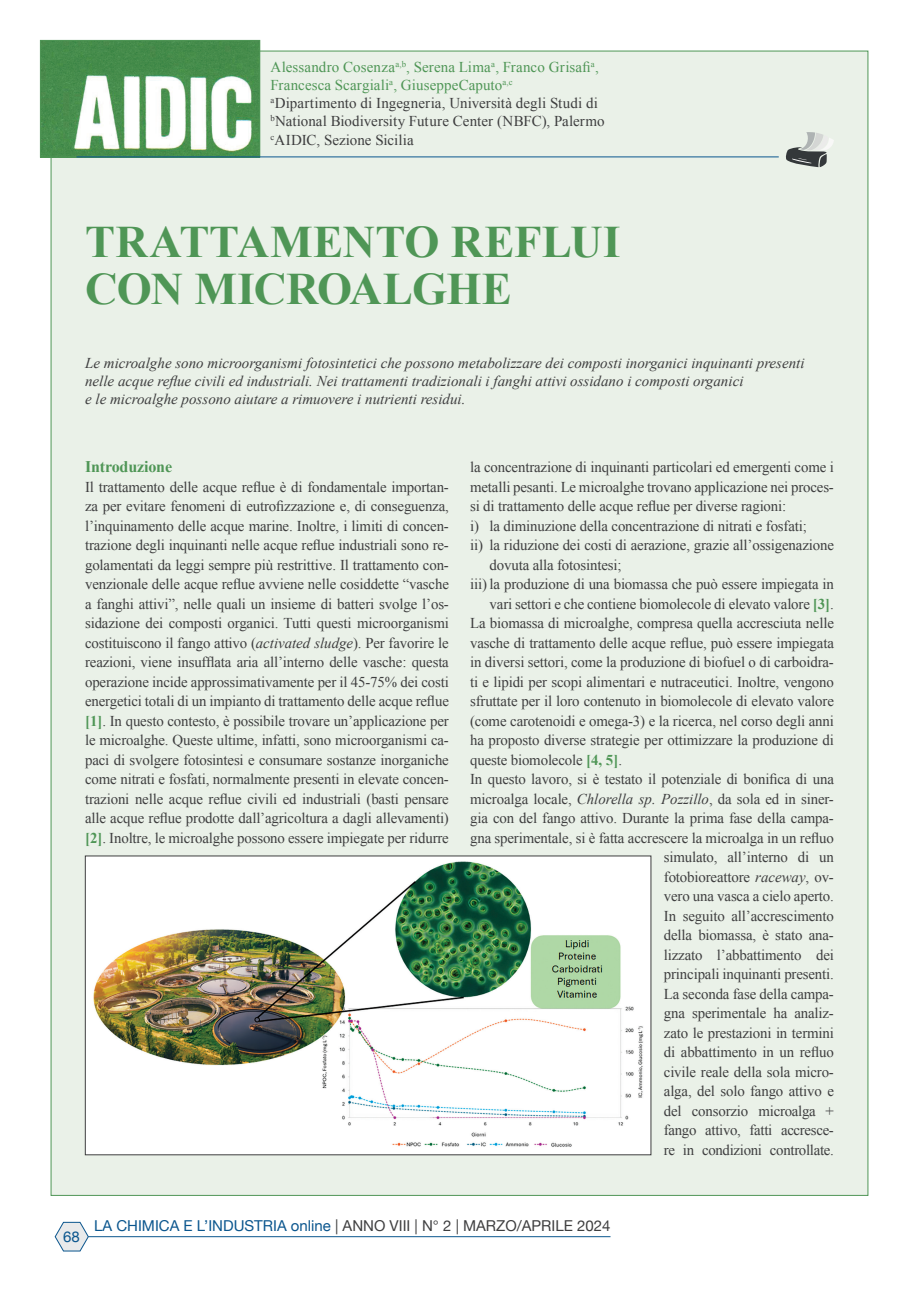
<style>
.page{position:relative;width:919px;height:1289px;background:#fff}
.page>*{position:absolute;margin:0;border:0;box-sizing:border-box;transform-origin:0 0}
.Titolo_articolo{font:700 45px "Times New Roman";letter-spacing:-.005em;color:#4f9656}
.Body_Text_2{font:700 16.2px "Times New Roman";letter-spacing:-.01em;color:#4f9656}
.Body_Text_2-2{font:15px/19.5px "Times New Roman";letter-spacing:-.01em;color:#3e3e3f;text-align:justify}
.Body_Text_2-3{font:italic 15px/18px "Times New Roman";color:#3e3e3f}
.Riepilogo_autori{font:15px "Times New Roman";letter-spacing:.005em;color:#3e3e3f}
.Riepilogo_autori-2{font:15px "Times New Roman";letter-spacing:.005em;color:#4f9656}
.t1{font:15px "Helvetica Neue";color:#3e3e3f}
.t2{font:15px "Helvetica Neue";color:#0b568e}
.s1{font-style:italic}
.s2{font-weight:700;color:#4f9656}
.s3{color:#0b568e}
</style>
<div class="page">
<div style="left:51px;top:51px;width:817px;height:1144px;background:#eaf1e8"></div>
<img style="left:42px;top:42px;width:216px;height:113px">
<div style="left:40px;top:40px;width:220px;height:117px;border:1px solid #4f9656"></div>
<svg style="left:55px;top:1222px;width:33px;height:29px"></svg>
<hr style="left:88px;top:1236px;width:522px;height:1px;background:#0b568e">
<img style="left:87px;top:857px;width:562px;height:295px">
<svg style="left:786px;top:132px;width:47px;height:35px"></svg>
<hr style="left:77px;top:157px;width:701px;height:1px;background:#0b568e">
<p class="Riepilogo_autori-2" style="left:270px;top:57px;width:329px">Alessandro Cosenza<sup>a,b</sup>, Serena Lima<sup>a</sup>, Franco Grisafi<sup>a</sup>,</p>
<p class="Riepilogo_autori-2" style="left:270px;top:75px;width:244px">Francesca Scargiali<sup>a</sup>, GiuseppeCaputo<sup>a,c</sup></p>
<p class="Riepilogo_autori" style="left:270px;top:93px;width:329px"><sup>a</sup>Dipartimento di Ingegneria, Università degli Studi di</p>
<p class="Riepilogo_autori" style="left:270px;top:111px;width:335px"><sup>b</sup>National Biodiversity Future Center (NBFC), Palermo</p>
<p class="Riepilogo_autori" style="left:270px;top:129px;width:145px"><sup>c</sup>AIDIC, Sezione Sicilia</p>
<p class="Titolo_articolo" style="left:85px;top:211px;width:537px">TRATTAMENTO REFLUI</p>
<p class="Titolo_articolo" style="left:85px;top:257px;width:428px">CON MICROALGHE</p>
<p class="Body_Text_2-3" style="left:85px;top:353px;width:721px">Le microalghe sono microorganismi fotosintetici che possono metabolizzare dei composti inorganici inquinanti presenti nelle acque reflue civili ed industriali. Nei trattamenti tradizionali i fanghi attivi ossidano i composti organici</p>
<p class="Body_Text_2-3" style="left:85px;top:389px;width:382px">e le microalghe possono aiutare a rimuovere i nutrienti residui.</p>
<p class="Body_Text_2" style="left:85px;top:455px;width:89px">Introduzione</p>
<p class="Body_Text_2-2" style="left:85px;top:476px;width:365px">Il trattamento delle acque reflue è di fondamentale importan&shy;za per evitare fenomeni di eutrofizzazione e, di conseguenza, l’inquinamento delle acque marine. Inoltre, i limiti di concen&shy;trazione degli inquinanti nelle acque reflue industriali sono re&shy;golamentati da leggi sempre più restrittive. Il trattamento con&shy;venzionale delle acque reflue avviene nelle cosiddette “vasche a fanghi attivi”, nelle quali un insieme di batteri svolge l’os&shy;sidazione dei composti organici. Tutti questi microorganismi costituiscono il fango attivo (<span class="s1">activated sludge</span>). Per favorire le reazioni, viene insufflata aria all’interno delle vasche: questa operazione incide approssimativamente per il 45-75% dei costi energetici totali di un impianto di trattamento delle acque reflue <span class="s2">[1]</span>. In questo contesto, è possibile trovare un’applicazione per le microalghe. Queste ultime, infatti, sono microorganismi ca&shy;paci di svolgere fotosintesi e consumare sostanze inorganiche come nitrati e fosfati, normalmente presenti in elevate concen&shy;trazioni nelle acque reflue civili ed industriali (basti pensare alle acque reflue prodotte dall’agricoltura a dagli allevamenti) <span class="s2">[2]</span>. Inoltre, le microalghe possono essere impiegate per ridurre</p>
<p class="Body_Text_2-2" style="left:470px;top:457px;width:365px">la concentrazione di inquinanti particolari ed emergenti come i metalli pesanti. Le microalghe trovano applicazione nei proces&shy;si di trattamento delle acque reflue per diverse ragioni:</p>
<p class="Body_Text_2-2" style="left:470px;top:515px;width:338px">i) la diminuzione della concentrazione di nitrati e fosfati;</p>
<p class="Body_Text_2-2" style="left:489px;top:535px;width:346px;text-indent:-20px">ii) la riduzione dei costi di aerazione, grazie all’ossigenazione dovuta alla fotosintesi;</p>
<p class="Body_Text_2-2" style="left:470px;top:574px;width:365px;text-align:right">iii) la produzione di una biomassa che può essere impiegata in vari settori e che contiene biomolecole di elevato valore <span class="s2">[3]</span>.</p>
<p class="Body_Text_2-2" style="left:470px;top:613px;width:365px">La biomassa di microalghe, compresa quella accresciuta nelle vasche di trattamento delle acque reflue, può essere impiegata in diversi settori, come la produzione di biofuel o di carboidra&shy;ti e lipidi per scopi alimentari e nutraceutici. Inoltre, vengono sfruttate per il loro contenuto in biomolecole di elevato valore (come carotenoidi e omega-3) e la ricerca, nel corso degli anni ha proposto diverse strategie per ottimizzare la produzione di queste biomolecole <span class="s2">[4, 5]</span>.</p>
<p class="Body_Text_2-2" style="left:470px;top:769px;width:365px;text-align:right">In questo lavoro, si è testato il potenziale di bonifica di una microalga locale, <span class="s1">Chlorella sp. Pozzillo</span>, da sola ed in siner&shy;gia con del fango attivo. Durante la prima fase della campa&shy;gna sperimentale, si è fatta accrescere la microalga in un refluo simulato, all’interno di un<br>fotobioreattore <span class="s1">raceway</span>, ov-<br>vero una vasca a cielo aperto.<br>In seguito all’accrescimento<br>della biomassa, è stato ana-<br>lizzato l’abbattimento dei<br>principali inquinanti presenti.<br>La seconda fase della campa-<br>gna sperimentale ha analiz-<br>zato le prestazioni in termini<br>di abbattimento in un refluo<br>civile reale della sola micro-<br>alga, del solo fango attivo e<br>del consorzio microalga +<br>fango attivo, fatti accresce-<br>re in condizioni controllate.</p>
<p class="t2" style="left:63px;top:1225px;width:18px">68</p>
<p class="t1" style="left:94px;top:1214px;width:518px"><span class="s3">LA CHIMICA E L’INDUSTRIA online</span> | ANNO VIII | N° 2 | MARZO/APRILE 2024</p>
</div>
